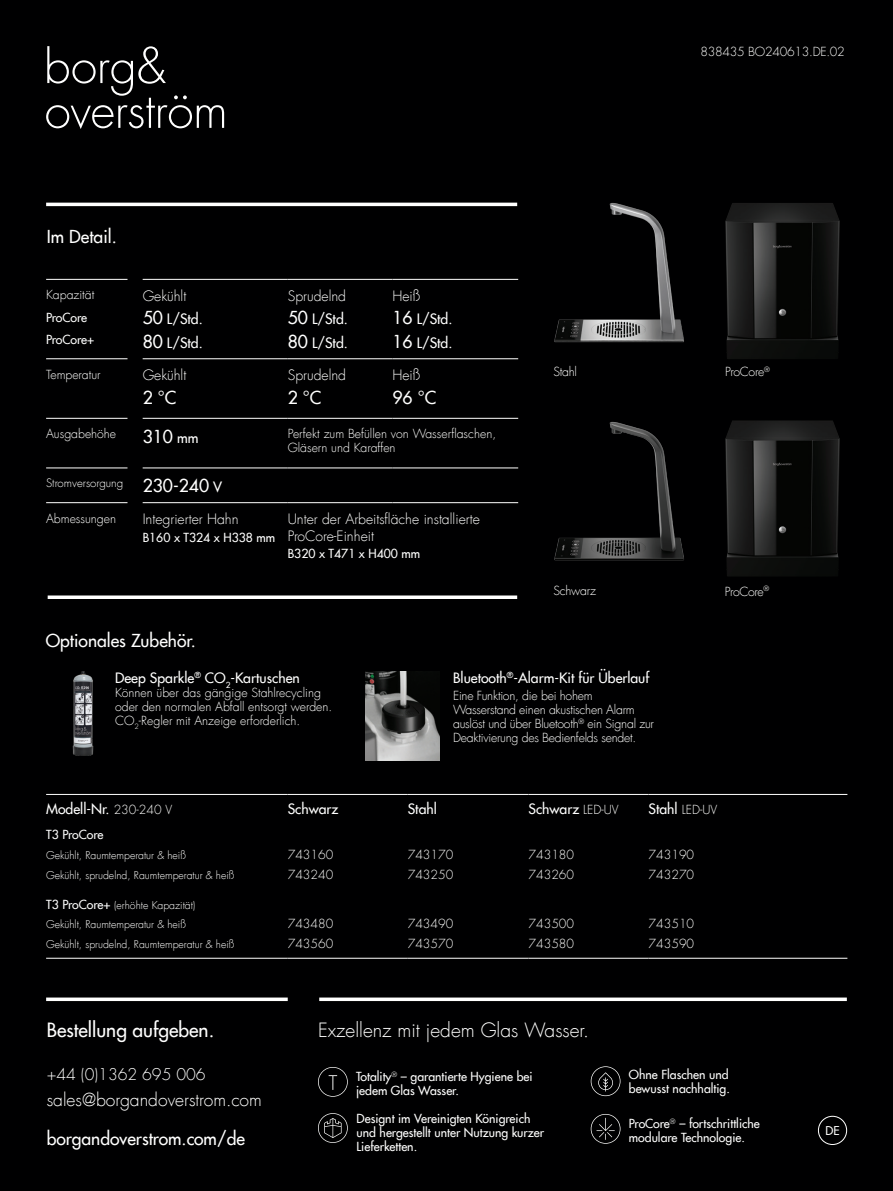
<style>
.page{position:relative;width:893px;height:1191px;background:#000001}
.page>*{position:absolute;margin:0;border:0;box-sizing:border-box;transform-origin:0 0}
.t1{font:300 19.25px "Futura Com";color:#fff}
.t2{font:500 19.25px "Futura Com";color:#fff}
.t3{font:500 17.5px "Futura Com";color:#fff}
.t4{font:300 17.5px "Futura Com";color:#fff}
.t5{font:300 15.75px "Futura Com";color:#fff}
.t6{font:500 14px "Futura Com";color:#fff}
.t7{font:300 14px/16.8px "Futura Com";color:#fff}
.body{font:300 12.25px/14px "Futura Com";color:#fff}
.t8{font:500 12.25px/14px "Futura Com";color:#fff}
.body-2{font:300 12.25px/14px "Futura Com";letter-spacing:-.02em;color:#fff}
.body-3{font:300 12.25px "Futura Com";letter-spacing:-.035em;color:#fff}
.body-4{font:500 11.9px "Futura Com";color:#fff}
.t9{font:300 11.38px "Futura Com";color:#fff}
.t10{font:300 10.5px "Futura Com";color:#fff}
.s1{font-size:17.5px}
.s2{font-size:14px}
.s3{font-weight:300;font-size:12.25px}
.s4{font-weight:500;font-size:14px}
.s5{font-weight:500;font-size:12.25px}
</style>
<div class="page">
<svg style="left:46px;top:997px;width:242px;height:4px"></svg>
<svg style="left:318px;top:1113px;width:30px;height:29px"></svg>
<svg style="left:591px;top:1066px;width:29px;height:30px"></svg>
<svg style="left:591px;top:1114px;width:29px;height:29px"></svg>
<svg style="left:318px;top:1067px;width:30px;height:29px"></svg>
<svg style="left:46px;top:46px;width:178px;height:83px"></svg>
<div style="left:818px;top:1115px;width:29px;height:30px;border:1px solid #fff;border-radius:50%"></div>
<hr style="left:46px;top:279px;width:81px;height:1px;background:#fff">
<hr style="left:46px;top:358px;width:81px;height:1px;background:#fff">
<hr style="left:46px;top:418px;width:81px;height:1px;background:#fff">
<hr style="left:46px;top:467px;width:81px;height:1px;background:#fff">
<hr style="left:143px;top:279px;width:145px;height:1px;background:#fff">
<hr style="left:288px;top:279px;width:104px;height:1px;background:#fff">
<hr style="left:392px;top:279px;width:126px;height:1px;background:#fff">
<hr style="left:143px;top:358px;width:145px;height:1px;background:#fff">
<hr style="left:288px;top:358px;width:104px;height:1px;background:#fff">
<hr style="left:392px;top:358px;width:126px;height:1px;background:#fff">
<hr style="left:143px;top:418px;width:145px;height:1px;background:#fff">
<hr style="left:288px;top:418px;width:104px;height:1px;background:#fff">
<hr style="left:392px;top:418px;width:126px;height:1px;background:#fff">
<hr style="left:143px;top:467px;width:145px;height:1px;background:#fff">
<hr style="left:288px;top:467px;width:104px;height:1px;background:#fff">
<hr style="left:392px;top:467px;width:126px;height:1px;background:#fff">
<hr style="left:143px;top:502px;width:145px;height:1px;background:#fff">
<hr style="left:288px;top:502px;width:104px;height:1px;background:#fff">
<hr style="left:392px;top:502px;width:126px;height:1px;background:#fff">
<hr style="left:46px;top:502px;width:81px;height:1px;background:#fff">
<hr style="left:46px;top:203px;width:471px;height:3px;background:#fff">
<img style="left:554px;top:421px;width:130px;height:140px">
<img style="left:725px;top:420px;width:115px;height:156px">
<img style="left:554px;top:202px;width:130px;height:141px">
<img style="left:725px;top:203px;width:115px;height:156px">
<svg style="left:319px;top:997px;width:528px;height:4px;background:#dcdcdc"></svg>
<svg style="left:48px;top:595px;width:469px;height:4px;background:#dfdfdf"></svg>
<img style="left:72px;top:671px;width:22px;height:85px">
<img style="left:365px;top:671px;width:75px;height:89px">
<hr style="left:46px;top:794px;width:242px;height:1px;background:#fff">
<hr style="left:288px;top:794px;width:120px;height:1px;background:#fff">
<hr style="left:408px;top:794px;width:121px;height:1px;background:#fff">
<hr style="left:529px;top:794px;width:120px;height:1px;background:#fff">
<hr style="left:649px;top:794px;width:198px;height:1px;background:#fff">
<hr style="left:46px;top:958px;width:242px;height:1px;background:#fff">
<hr style="left:288px;top:958px;width:120px;height:1px;background:#fff">
<hr style="left:408px;top:958px;width:121px;height:1px;background:#fff">
<hr style="left:529px;top:958px;width:120px;height:1px;background:#fff">
<hr style="left:649px;top:958px;width:198px;height:1px;background:#fff">
<p class="body-2" style="left:700px;top:45px;width:146px">838435 BO240613.DE.02</p>
<p class="t3" style="left:47px;top:224px;width:72px">Im Detail.</p>
<p class="body" style="left:46px;top:288px;width:50px">Kapazität</p>
<p class="t8" style="left:46px;top:310px;width:43px">ProCore</p>
<p class="t7" style="left:143px;top:287px;width:45px">Gekühlt</p>
<p class="t6" style="left:143px;top:309px;width:62px"><span class="s1">50</span> L/Std.</p>
<p class="t7" style="left:288px;top:287px;width:60px">Sprudelnd</p>
<p class="t6" style="left:288px;top:309px;width:62px"><span class="s1">50</span> L/Std.</p>
<p class="t7" style="left:392px;top:287px;width:29px">Heiß</p>
<p class="t6" style="left:392px;top:309px;width:62px"><span class="s1">16</span> L/Std.</p>
<p class="t8" style="left:46px;top:332px;width:50px">ProCore+</p>
<p class="t6" style="left:143px;top:333px;width:62px"><span class="s1">80</span> L/Std.</p>
<p class="t6" style="left:288px;top:333px;width:62px"><span class="s1">80</span> L/Std.</p>
<p class="t6" style="left:392px;top:333px;width:62px"><span class="s1">16</span> L/Std.</p>
<p class="body" style="left:46px;top:367px;width:56px">Temperatur</p>
<p class="t7" style="left:143px;top:367px;width:45px">Gekühlt</p>
<p class="t3" style="left:143px;top:384px;width:35px">2 °C</p>
<p class="t7" style="left:392px;top:367px;width:29px">Heiß</p>
<p class="t3" style="left:392px;top:384px;width:45px">96 °C</p>
<p class="t7" style="left:288px;top:367px;width:60px">Sprudelnd</p>
<p class="t3" style="left:288px;top:384px;width:35px">2 °C</p>
<p class="body" style="left:46px;top:427px;width:72px">Ausgabehöhe</p>
<p class="t3" style="left:143px;top:423px;width:57px">310 <span class="s2">mm</span></p>
<p class="body" style="left:288px;top:427px;width:210px">Perfekt zum Befüllen von Wasserflaschen,<br>Gläsern und Karaffen</p>
<p class="t9" style="left:46px;top:475px;width:79px">Stromversorgung</p>
<p class="t3" style="left:143px;top:473px;width:81px">230-240 <span class="s2">V</span></p>
<p class="body" style="left:46px;top:511px;width:72px">Abmessungen</p>
<p class="t7" style="left:143px;top:511px;width:98px">Integrierter Hahn</p>
<p class="t8" style="left:143px;top:529px;width:134px">B160 x T324 x H338 mm</p>
<p class="t7" style="left:288px;top:511px;width:194px">Unter der Arbeitsfläche installierte<br>ProCore-Einheit</p>
<p class="t8" style="left:288px;top:546px;width:134px">B320 x T471 x H400 mm</p>
<p class="body" style="left:553px;top:365px;width:25px">Stahl</p>
<p class="body-3" style="left:725px;top:363px;width:46px">ProCore<sup>®</sup></p>
<p class="body-2" style="left:553px;top:584px;width:44px">Schwarz</p>
<p class="body-3" style="left:725px;top:583px;width:46px">ProCore<sup>®</sup></p>
<p class="t3" style="left:46px;top:627px;width:152px">Optionales Zubehör.</p>
<p class="t6" style="left:115px;top:667px;width:186px">Deep Sparkle<sup>®</sup> CO<sub>2</sub>-Kartuschen</p>
<p class="body" style="left:115px;top:685px;width:219px">Können über das gängige Stahlrecycling oder den normalen Abfall entsorgt werden.<br>CO<sub>2</sub>-Regler mit Anzeige erforderlich.</p>
<p class="t6" style="left:453px;top:667px;width:198px">Bluetooth<sup>®</sup>-Alarm-Kit für Überlauf</p>
<p class="body-2" style="left:453px;top:688px;width:202px">Eine Funktion, die bei hohem Wasserstand einen akustischen Alarm auslöst und über Bluetooth<sup>®</sup> ein Signal zur Deaktivierung des Bedienfelds sendet.</p>
<p class="t6" style="left:46px;top:798px;width:128px">Modell-Nr. <span class="s3">230-240 V</span></p>
<p class="t6" style="left:288px;top:798px;width:52px">Schwarz</p>
<p class="t6" style="left:408px;top:798px;width:31px">Stahl</p>
<p class="t6" style="left:529px;top:798px;width:92px">Schwarz <span class="s3">LED-UV</span></p>
<p class="body" style="left:649px;top:803px;width:70px"><span class="s4">Stahl</span> LED-UV</p>
<p class="t8" style="left:46px;top:827px;width:59px">T3 ProCore</p>
<p class="t10" style="left:46px;top:848px;width:141px">Gekühlt, Raumtemperatur &amp; heiß</p>
<p class="body" style="left:288px;top:847px;width:47px">743160</p>
<p class="body" style="left:408px;top:847px;width:47px">743170</p>
<p class="body" style="left:529px;top:847px;width:47px">743180</p>
<p class="body" style="left:649px;top:847px;width:47px">743190</p>
<p class="t10" style="left:46px;top:868px;width:190px">Gekühlt, sprudelnd, Raumtemperatur &amp; heiß</p>
<p class="body" style="left:288px;top:867px;width:47px">743240</p>
<p class="body" style="left:408px;top:867px;width:47px">743250</p>
<p class="body" style="left:529px;top:867px;width:47px">743260</p>
<p class="body" style="left:649px;top:867px;width:47px">743270</p>
<p class="t10" style="left:46px;top:898px;width:151px"><span class="s5">T3 ProCore+</span> (erhöhte Kapazität)</p>
<p class="t10" style="left:46px;top:917px;width:141px">Gekühlt, Raumtemperatur &amp; heiß</p>
<p class="body" style="left:288px;top:917px;width:47px">743480</p>
<p class="body" style="left:408px;top:917px;width:47px">743490</p>
<p class="body" style="left:529px;top:917px;width:47px">743500</p>
<p class="body" style="left:649px;top:917px;width:47px">743510</p>
<p class="t10" style="left:46px;top:937px;width:190px">Gekühlt, sprudelnd, Raumtemperatur &amp; heiß</p>
<p class="body" style="left:288px;top:937px;width:47px">743560</p>
<p class="body" style="left:408px;top:937px;width:47px">743570</p>
<p class="body" style="left:529px;top:937px;width:47px">743580</p>
<p class="body" style="left:649px;top:937px;width:47px">743590</p>
<p class="t2" style="left:47px;top:1015px;width:169px">Bestellung aufgeben.</p>
<p class="t5" style="left:47px;top:1064px;width:160px">+44 (0)1362 695 006</p>
<p class="t4" style="left:47px;top:1088px;width:217px">sales@borgandoverstrom.com</p>
<p class="t3" style="left:47px;top:1125px;width:200px">borgandoverstrom.com/de</p>
<p class="t1" style="left:318px;top:1017px;width:272px">Exzellenz mit jedem Glas Wasser.</p>
<p class="t8" style="left:356px;top:1068px;width:178px">Totality<sup>®</sup> – garantierte Hygiene bei jedem Glas Wasser.</p>
<p class="t8" style="left:357px;top:1111px;width:189px">Designt im Vereinigten Königreich und hergestellt unter Nutzung kurzer<br>Lieferketten.</p>
<p class="t8" style="left:629px;top:1067px;width:103px">Ohne Flaschen und bewusst nachhaltig.</p>
<p class="t8" style="left:629px;top:1116px;width:133px">ProCore<sup>®</sup> – fortschrittliche modulare Technologie.</p>
<p class="body-4" style="left:825px;top:1122px;width:15px">DE</p>
</div>
